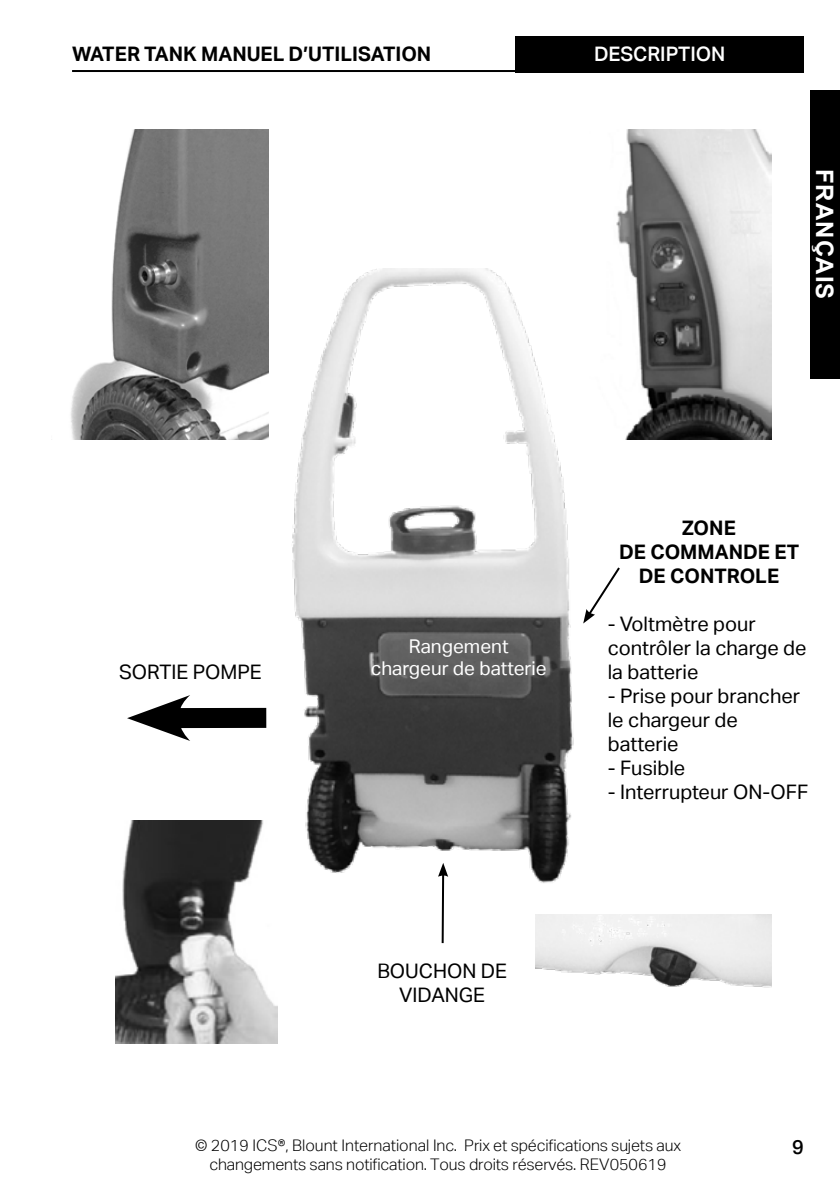
<style>
.page{position:relative;width:840px;height:1191px;background:#fff}
.page>*{position:absolute;margin:0;border:0;box-sizing:border-box;transform-origin:0 0}
.t1{font:700 24px "Arial";letter-spacing:.04em;color:#fff}
.t2{font:20px/24px "Aktiv Grotesk";color:#000}
.t3{font:700 20px/24px "Aktiv Grotesk";color:#000;text-align:center}
.t4{font:500 20px "Aktiv Grotesk";color:#fff}
.t5{font:500 20px "Aktiv Grotesk";color:#000}
.t6{font:19px/22.8px "Aktiv Grotesk";color:#fff;text-align:center}
.t7{font:300 16px "Aktiv Grotesk";letter-spacing:-.01em;color:#000}
</style>
<div class="page">
<div style="left:515px;top:36px;width:288px;height:36px;background:#000"></div>
<hr style="left:72px;top:70px;width:731px;height:2px;background:#000">
<div style="left:809px;top:90px;width:30px;height:288px;background:#000"></div>
<img style="left:292px;top:268px;width:292px;height:620px">
<img style="left:616px;top:129px;width:154px;height:310px">
<img style="left:71px;top:129px;width:198px;height:310px">
<img style="left:116px;top:820px;width:161px;height:224px">
<img style="left:535px;top:914px;width:235px;height:74px">
<svg style="left:583px;top:565px;width:37px;height:58px"></svg>
<hr style="left:441px;top:873px;width:3px;height:70px;background:#000">
<svg style="left:438px;top:862px;width:10px;height:15px"></svg>
<div style="left:164px;top:708px;width:102px;height:20px;background:#000"></div>
<svg style="left:127px;top:695px;width:63px;height:46px"></svg>
<p class="t3" style="left:72px;top:42px;width:360px">WATER TANK MANUEL D’UTILISATION</p>
<p class="t4" style="left:593px;top:42px;width:133px">DESCRIPTION</p>
<p class="t1" style="left:841px;top:169px;width:132px;rotate:90deg">FRANÇAIS</p>
<p class="t2" style="left:119px;top:659px;width:144px">SORTIE POMPE</p>
<p class="t6" style="left:370px;top:634px;width:177px">Rangement chargeur de batterie</p>
<p class="t3" style="left:618px;top:515px;width:181px">ZONE<br>DE COMMANDE ET<br>DE CONTROLE</p>
<p class="t2" style="left:607px;top:611px;width:200px">- Voltmètre pour contrôler la charge de la batterie</p>
<p class="t2" style="left:607px;top:683px;width:194px">- Prise pour brancher le chargeur de batterie</p>
<p class="t2" style="left:607px;top:755px;width:79px">- Fusible</p>
<p class="t2" style="left:607px;top:779px;width:202px">- Interrupteur ON-OFF</p>
<p class="t2" style="left:377px;top:958px;width:131px;text-align:center">BOUCHON DE<br>VIDANGE</p>
<p class="t7" style="left:195px;top:1135px;width:487px">© 2019 ICS®, Blount International Inc. Prix et spécifications sujets aux</p>
<p class="t5" style="left:791px;top:1135px;width:13px">9</p>
<p class="t7" style="left:209px;top:1154px;width:458px">changements sans notification. Tous droits réservés. REV050619</p>
</div>
